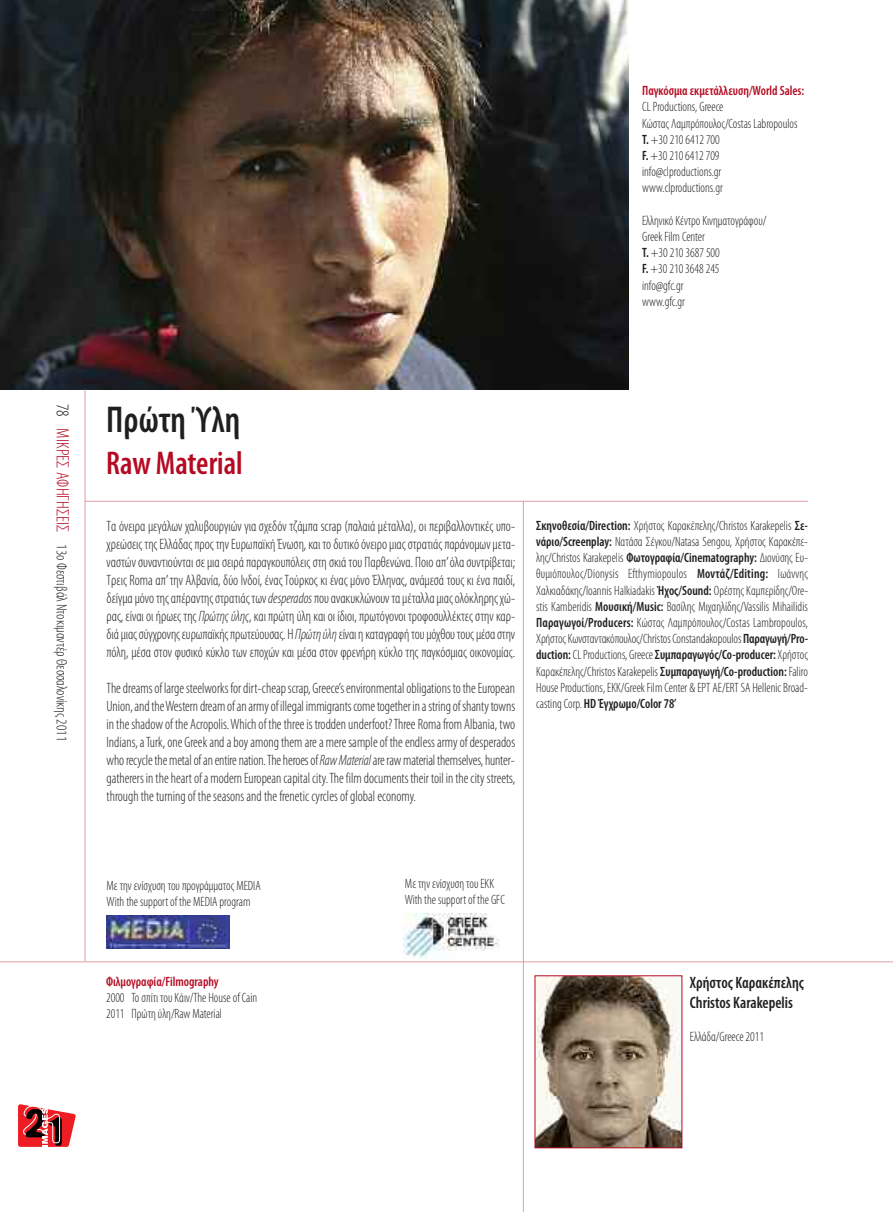
<style>
.page{position:relative;width:893px;height:1212px;background:#fff}
.page>*{position:absolute;margin:0;border:0;box-sizing:border-box;transform-origin:0 0}
.t1{font:600 condensed 37.5px "Myriad Pro";color:#201e21;scale:.95 1}
.t2{font:600 condensed 33px "Myriad Pro";color:#b50a22;scale:.95 1}
.t3{font:600 condensed 16.5px/19.8px "Myriad Pro";color:#201e21;scale:.95 1}
.t4{font:300 condensed 15px/18px "Myriad Pro";color:#201e21;text-align:justify;scale:.95 1}
.t5{font:300 condensed 15px "Myriad Pro";color:#201e21}
.t6{font:300 condensed 13.5px/16.2px "Myriad Pro";color:#201e21;scale:.95 1}
.t7{font:600 condensed 13.5px "Myriad Pro";color:#b50a22;scale:.95 1}
.s1{font-weight:600}
.s2{font-size:18px}
.s3{font-size:18px;color:#b50a22}
.s4{font-style:italic}
</style>
<div class="page">
<img style="left:106px;top:915px;width:124px;height:33px">
<svg style="left:18px;top:1104px;width:58px;height:43px"></svg>
<img style="left:0;top:0;width:629px;height:390px">
<img style="left:537px;top:977px;width:143px;height:169px">
<hr style="left:0;top:961px;width:893px;height:1px;background:#e19da7">
<hr style="left:85px;top:501px;width:723px;height:1px;background:#e19da7">
<hr style="left:85px;top:390px;width:1px;height:571px;background:#e19da7">
<hr style="left:523px;top:501px;width:1px;height:711px;background:#e19da7">
<img style="left:403px;top:913px;width:96px;height:46px">
<p class="t7" style="left:642px;top:86px;width:172px">Παγκόσμια εκμετάλλευση/World sales:</p>
<p class="t6" style="left:642px;top:100px;width:165px">CLProductions, Greece<br>Κώστας Λαμπρόπουλος/Costas Labropoulos <span class="s1">t.</span> +302106412 700<br><span class="s1">f.</span> +302106412709 info@clproductions.gr www.clproductions.gr</p>
<p class="t6" style="left:642px;top:213px;width:132px">Ελληνικό ΚέντροΚινηματογράφου/<br>Greek Film Center<br><span class="s1">t.</span> +302103687 500<br><span class="s1">f.</span> +302103648245<br>info@gfc.gr<br>www.gfc.gr</p>
<p class="t5" style="left:67px;top:404px;width:338px;rotate:90deg"><span class="s2">78</span> <span class="s3">ΜΙΚΡΕΣ ΑΦΗΓΗΣΕΙΣ</span> 13ο Φεστιβάλ Ντοκιμαντέρ Θεσσαλονίκης 2011</p>
<h1 class="t1" style="left:106px;top:406px;width:143px">Πρώτη Ύλη</h1>
<h2 class="t2" style="left:106px;top:451px;width:145px">Raw Material</h2>
<p class="t4" style="left:107px;top:518px;width:432px">Τα όνειρα μεγάλων χαλυβουργιών για σχεδόν τζάμπα scrap (παλαιά μέταλλα), οι περιβαλλοντικές υπο&shy;χρεώσεις τηςΕλλάδαςπρος τηνΕυρωπαϊκήΈνωση,και τοδυτικόόνειρομιαςστρατιάςπαράνομωνμετα&shy;ναστών συναντιούνται σε μια σειρά παραγκουπόλεις στη σκιά του Παρθενώνα. Ποιο απ’όλα συντρίβεται; Τρεις Roma απ’την Αλβανία, δύο Ινδοί, έναςΤούρκος κι ένας μόνο Έλληνας, ανάμεσά τους κι ένα παιδί, δείγμαμόνοτηςαπέραντηςστρατιάςτων<span class="s4">desperados</span>πουανακυκλώνουνταμέταλλαμιαςολόκληρηςχώ&shy;ρας, είναι οι ήρωες της <span class="s4">Πρώτης ύλης</span>, και πρώτη ύλη και οι ίδιοι, πρωτόγονοι τροφοσυλλέκτες στην καρ&shy;διάμιαςσύγχρονηςευρωπαϊκήςπρωτεύουσας. Η <span class="s4">Πρώτηύλη</span>είναιηκαταγραφήτουμόχθουτουςμέσαστην πόλη, μέσα στον φυσικό κύκλο των εποχών και μέσα στον φρενήρη κύκλο της παγκόσμιας οικονομίας.</p>
<p class="t4" style="left:107px;top:680px;width:432px">Thedreamsof largesteelworks fordirt-cheapscrap, Greece’senvironmentalobligations totheEuropean Union,andtheWesterndreamofanarmyof illegal immigrantscometogether inastringofshantytowns intheshadow of the Acropolis.Whichof thethreeis troddenunderfoot?ThreeRomafrom Albania, two Indians,aTurk,one Greekandaboyamongthem area meresampleof theendlessarmyofdesperados whorecyclethemetalofanentirenation.Theheroesof<span class="s4">RawMaterial</span>arerawmaterial themselves,hunter&shy;gatherers intheheartofamodernEuropeancapitalcity.Thefilmdocuments their toil inthecitystreets, throughthe turningof the seasonsandthefrenetic cyrcles of globaleconomy.</p>
<p class="t6" style="left:536px;top:518px;width:288px;text-align:justify"><span class="s1">Σκηνοθεσία/Direction:</span> Χρήστος Καρακέπελης/Christos Karakepelis <span class="s1">Σε&shy;νάριο/screenplay:</span> Νατάσα Σέγκου/Natasa Sengou, Χρήστος Καρακέπε&shy;λης/Christos Karakepelis <span class="s1">Φωτογραφία/Cinematography:</span> Διονύσης Ευ&shy;θυμιόπουλος/Dionysis Efthymiopoulos <span class="s1">Μοντάζ/editing:</span> Ιωάννης Χαλκιαδάκης/Ioannis Halkiadakis <span class="s1">Ήχος/sound:</span> Ορέστης Καμπερίδης/Ore&shy;stis Kamberidis <span class="s1">Μουσική/Music:</span> Βασίλης Μιχαηλίδης/Vassilis Mihailidis <span class="s1">Παραγωγοί/Producers:</span> Κώστας Λαμπρόπουλος/Costas Lambropoulos, ΧρήστοςΚωνσταντακόπουλος/ChristosConstandakopoulos <span class="s1">Παραγωγή/Pro&shy;duction:</span>CLProductions, Greece <span class="s1">Συμπαραγωγός/Co-producer:</span>Χρήστος Καρακέπελης/Christos Karakepelis <span class="s1">Συμπαραγωγή/Co-production:</span> Faliro House Productions, EKK/Greek Film Center &amp; ΕΡΤ ΑΕ/ERT SA Hellenic Broad&shy;casting Corp. <span class="s1">HD Έγχρωμο/Color 78’</span></p>
<p class="t6" style="left:107px;top:878px;width:164px">Mε την ενίσχυσητουπρογράμματος MEDIA<br>Withthe support of the MEDIA program</p>
<p class="t7" style="left:106px;top:976px;width:120px">Φιλμογραφία/filmography</p>
<p class="t6" style="left:106px;top:990px;width:161px">2000 Toσπίτι του Κάιν/The House of Cain<br>2011 Πρώτηύλη/Raw Material</p>
<p class="t6" style="left:405px;top:877px;width:107px">Mε την ενίσχυσητουΕΚΚ<br>Withthe support of the GFC</p>
<p class="t3" style="left:690px;top:974px;width:122px">Χρήστος Καρακέπελης<br>Christos Karakepelis</p>
<p class="t6" style="left:690px;top:1030px;width:80px">Ελλάδα/Greece 2011</p>
</div>
